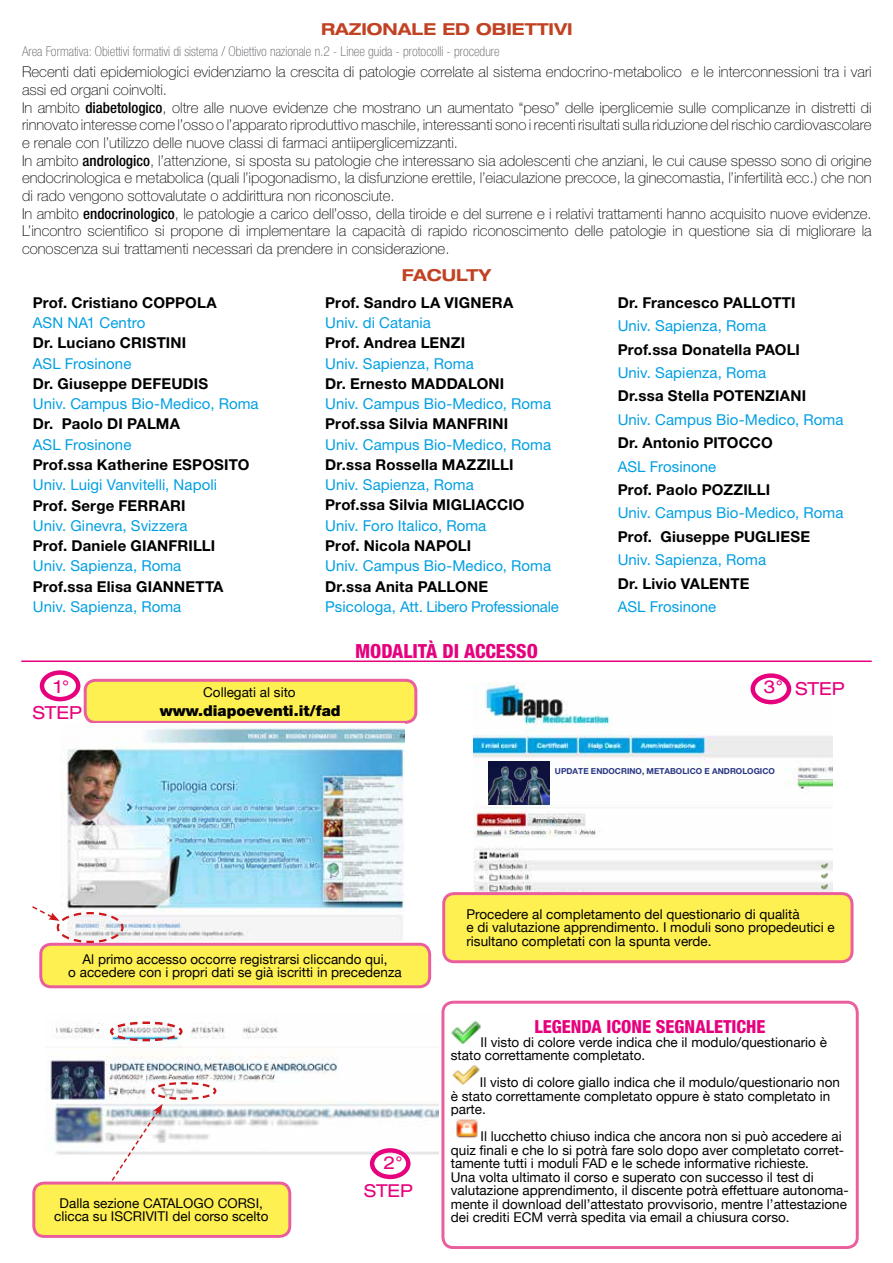
<style>
.page{position:relative;width:893px;height:1263px;background:#fff}
.page>*{position:absolute;margin:0;border:0;box-sizing:border-box;transform-origin:0 0}
.t1{font:800 condensed 19.5px "Helvetica Neue LT Std";color:#e6007d}
.t2{font:800 condensed 18px "Helvetica Neue LT Std";color:#e6007d}
.t3{font:expanded 18px "Helvetica Neue LT Std";color:#e6007d}
.t4{font:expanded 17.85px "Helvetica Neue LT Std";color:#e6007d}
.t5{font:700 expanded 16.5px "Helvetica Neue LT Pro";color:#c14223}
.t6{font:100 15px/17.7px "Helvetica Neue LT Std";color:#000}
.t7{font:15px "Helvetica Neue LT Std";letter-spacing:.005em;color:#009fe3}
.t8{font:700 15px "Helvetica Neue LT Pro";letter-spacing:.015em;color:#000}
.t9{font:900 15px "Helvetica Neue LT Std";color:#000}
.t10{font:13.5px/13.5px "Helvetica Neue LT";color:#000}
.t11{font:100 condensed 13.5px "Helvetica Neue LT Std";color:#616166}
.t12{font:700 8.25px "Helvetica Neue LT Pro";color:#283583}
.s1{font-weight:500;font-stretch:condensed}
.s2{font-size:17.85px}
</style>
<div class="page">
<div style="left:85px;top:680px;width:331px;height:42px;background:#fff051;border-radius:10px"></div>
<div style="left:84px;top:679px;width:333px;height:45px;border:3px solid #eb5e9d;border-radius:10px"></div>
<div style="left:41px;top:944px;width:389px;height:43px;background:#fff051;border-radius:10px"></div>
<div style="left:39px;top:943px;width:392px;height:45px;border:3px solid #eb5e9d;border-radius:10px"></div>
<img style="left:61px;top:723px;width:343px;height:217px">
<svg style="left:32px;top:905px;width:93px;height:39px"></svg>
<div style="left:34px;top:1183px;width:256px;height:53px;background:#fff051;border-radius:10px"></div>
<div style="left:32px;top:1181px;width:259px;height:57px;border:3px solid #eb5e9d;border-radius:10px"></div>
<div style="left:441px;top:1001px;width:418px;height:248px;border:3px solid #eb5e9d;border-radius:10px"></div>
<img style="left:452px;top:1021px;width:29px;height:23px">
<img style="left:452px;top:1065px;width:28px;height:20px">
<img style="left:456px;top:1119px;width:22px;height:20px">
<div style="left:40px;top:670px;width:40px;height:31px;border:4px solid #e6007d;border-radius:50%"></div>
<hr style="left:21px;top:660px;width:851px;height:2px;background:#e6007d">
<img style="left:50px;top:1022px;width:389px;height:135px">
<svg style="left:110px;top:1081px;width:108px;height:101px"></svg>
<svg style="left:109px;top:1021px;width:75px;height:21px"></svg>
<div style="left:370px;top:1148px;width:41px;height:31px;border:4px solid #e6007d;border-radius:50%"></div>
<img style="left:473px;top:682px;width:360px;height:210px">
<svg style="left:821px;top:863px;width:6px;height:26px"></svg>
<div style="left:751px;top:673px;width:40px;height:31px;border:4px solid #e6007d;border-radius:50%"></div>
<div style="left:444px;top:893px;width:408px;height:69px;background:#fff051;border-radius:10px"></div>
<div style="left:442px;top:892px;width:411px;height:71px;border:3px solid #eb5e9d;border-radius:10px"></div>
<img style="left:489px;top:761px;width:61px;height:1px">
<img style="left:489px;top:762px;width:61px;height:42px">
<p class="t5" style="left:321px;top:19px;width:253px">RAZIONALE ED OBIETTIVI</p>
<p class="t11" style="left:22px;top:43px;width:479px">Area Formativa: Obiettivi formativi di sistema / Obiettivo nazionale n.2 - Linee guida - protocolli - procedure</p>
<p class="t6" style="left:22px;top:63px;width:851px">Recenti dati epidemiologici evidenziamo la crescita di patologie correlate al sistema endocrino-metabolico e le interconnessioni tra i vari assi ed organi coinvolti.<br>In ambito <span class="s1">diabetologico</span>, oltre alle nuove evidenze che mostrano un aumentato “peso” delle iperglicemie sulle complicanze in distretti di rinnovato interesse come l’osso o l’apparato riproduttivo maschile, interessanti sono i recenti risultati sulla riduzione del rischio cardiovascolare e renale con l’utilizzo delle nuove classi di farmaci antiiperglicemizzanti.<br>In ambito <span class="s1">andrologico</span>, l’attenzione, si sposta su patologie che interessano sia adolescenti che anziani, le cui cause spesso sono di origine endocrinologica e metabolica (quali l’ipogonadismo, la disfunzione erettile, l’eiaculazione precoce, la ginecomastia, l’infertilità ecc.) che non di rado vengono sottovalutate o addirittura non riconosciute.<br>In ambito <span class="s1">endocrinologico</span>, le patologie a carico dell’osso, della tiroide e del surrene e i relativi trattamenti hanno acquisito nuove evidenze.<br>L’incontro scientifico si propone di implementare la capacità di rapido riconoscimento delle patologie in questione sia di migliorare la conoscenza sui trattamenti necessari da prendere in considerazione.</p>
<p class="t5" style="left:402px;top:265px;width:91px">FACULTY</p>
<p class="t8" style="left:33px;top:293px;width:186px">Prof. Cristiano COPPOLA</p>
<p class="t7" style="left:33px;top:314px;width:114px">ASN NA1 Centro</p>
<p class="t8" style="left:33px;top:334px;width:155px">Dr. Luciano CRISTINI</p>
<p class="t7" style="left:33px;top:354px;width:100px">ASL Frosinone</p>
<p class="t8" style="left:33px;top:374px;width:177px">Dr. Giuseppe DEFEUDIS</p>
<p class="t7" style="left:33px;top:395px;width:227px">Univ. Campus Bio-Medico, Roma</p>
<p class="t8" style="left:33px;top:415px;width:149px">Dr. Paolo DI PALMA</p>
<p class="t7" style="left:33px;top:435px;width:100px">ASL Frosinone</p>
<p class="t8" style="left:33px;top:455px;width:218px">Prof.ssa Katherine ESPOSITO</p>
<p class="t7" style="left:33px;top:476px;width:186px">Univ. Luigi Vanvitelli, Napoli</p>
<p class="t8" style="left:33px;top:496px;width:154px">Prof. Serge FERRARI</p>
<p class="t7" style="left:33px;top:516px;width:156px">Univ. Ginevra, Svizzera</p>
<p class="t8" style="left:33px;top:536px;width:184px">Prof. Daniele GIANFRILLI</p>
<p class="t7" style="left:33px;top:557px;width:150px">Univ. Sapienza, Roma</p>
<p class="t8" style="left:33px;top:577px;width:192px">Prof.ssa Elisa GIANNETTA</p>
<p class="t7" style="left:33px;top:598px;width:150px">Univ. Sapienza, Roma</p>
<p class="t8" style="left:618px;top:293px;width:179px">Dr. Francesco PALLOTTI</p>
<p class="t7" style="left:618px;top:317px;width:150px">Univ. Sapienza, Roma</p>
<p class="t8" style="left:618px;top:340px;width:184px">Prof.ssa Donatella PAOLI</p>
<p class="t7" style="left:618px;top:364px;width:150px">Univ. Sapienza, Roma</p>
<p class="t8" style="left:618px;top:387px;width:190px">Dr.ssa Stella POTENZIANI</p>
<p class="t7" style="left:618px;top:410px;width:227px">Univ. Campus Bio-Medico, Roma</p>
<p class="t8" style="left:618px;top:434px;width:157px">Dr. Antonio PITOCCO</p>
<p class="t7" style="left:618px;top:457px;width:100px">ASL Frosinone</p>
<p class="t8" style="left:618px;top:480px;width:154px">Prof. Paolo POZZILLI</p>
<p class="t7" style="left:618px;top:504px;width:227px">Univ. Campus Bio-Medico, Roma</p>
<p class="t8" style="left:618px;top:527px;width:194px">Prof. Giuseppe PUGLIESE</p>
<p class="t7" style="left:618px;top:551px;width:150px">Univ. Sapienza, Roma</p>
<p class="t8" style="left:618px;top:574px;width:133px">Dr. Livio VALENTE</p>
<p class="t7" style="left:618px;top:598px;width:100px">ASL Frosinone</p>
<p class="t8" style="left:325px;top:293px;width:190px">Prof. Sandro LA VIGNERA</p>
<p class="t7" style="left:325px;top:314px;width:107px">Univ. di Catania</p>
<p class="t8" style="left:325px;top:334px;width:141px">Prof. Andrea LENZI</p>
<p class="t7" style="left:325px;top:354px;width:150px">Univ. Sapienza, Roma</p>
<p class="t8" style="left:325px;top:374px;width:181px">Dr. Ernesto MADDALONI</p>
<p class="t7" style="left:325px;top:395px;width:227px">Univ. Campus Bio-Medico, Roma</p>
<p class="t8" style="left:325px;top:415px;width:184px">Prof.ssa Silvia MANFRINI</p>
<p class="t7" style="left:325px;top:435px;width:227px">Univ. Campus Bio-Medico, Roma</p>
<p class="t8" style="left:325px;top:455px;width:190px">Dr.ssa Rossella MAZZILLI</p>
<p class="t7" style="left:325px;top:476px;width:150px">Univ. Sapienza, Roma</p>
<p class="t8" style="left:325px;top:496px;width:201px">Prof.ssa Silvia MIGLIACCIO</p>
<p class="t7" style="left:325px;top:516px;width:163px">Univ. Foro Italico, Roma</p>
<p class="t8" style="left:325px;top:536px;width:148px">Prof. Nicola NAPOLI</p>
<p class="t7" style="left:325px;top:557px;width:227px">Univ. Campus Bio-Medico, Roma</p>
<p class="t8" style="left:325px;top:577px;width:164px">Dr.ssa Anita PALLONE</p>
<p class="t7" style="left:325px;top:597px;width:235px">Psicologa, Att. Libero Professionale</p>
<p class="t4" style="left:54px;top:675px;width:17px">1°</p>
<p class="t3" style="left:33px;top:701px;width:51px">STEP</p>
<p class="t10" style="left:203px;top:685px;width:94px">Collegati al sito</p>
<p class="t9" style="left:160px;top:701px;width:182px">www.diapoeventi.it/fad</p>
<h1 class="t1" style="left:355px;top:639px;width:184px">MODALITà DI ACCESSO</h1>
<p class="t3" style="left:764px;top:677px;width:82px"><span class="s2">3°</span> STEP</p>
<p class="t12" style="left:555px;top:766px;width:222px">UPDATE ENDOCRINO, METABOLICO E ANDROLOGICO</p>
<p class="t10" style="left:466px;top:907px;width:370px">Procedere al completamento del questionario di qualità<br>e di valutazione apprendimento. I moduli sono propedeutici e risultano completati con la spunta verde.</p>
<p class="t10" style="left:68px;top:952px;width:335px;text-align:center">Al primo accesso occorre registrarsi cliccando qui,<br>o accedere con i propri dati se già iscritti in precedenza</p>
<p class="t10" style="left:54px;top:1196px;width:216px;text-align:center">Dalla sezione CATALOGO CORSI, clicca su ISCRIVITI del corso scelto</p>
<p class="t4" style="left:384px;top:1152px;width:21px">2°</p>
<p class="t4" style="left:364px;top:1179px;width:50px">STEP</p>
<p class="t2" style="left:535px;top:1015px;width:233px">LEGENDA ICONE SEGNALETICHE</p>
<p class="t10" style="left:451px;top:1035px;width:377px;text-indent:30px">Il visto di colore verde indica che il modulo/questionario è stato correttamente completato.</p>
<p class="t10" style="left:451px;top:1075px;width:391px;text-indent:29px">Il visto di colore giallo indica che il modulo/questionario non è stato correttamente completato oppure è stato completato in parte.</p>
<p class="t10" style="left:451px;top:1129px;width:399px;text-indent:30px">Il lucchetto chiuso indica che ancora non si può accedere ai quiz finali e che lo si potrà fare solo dopo aver completato corret&shy;tamente tutti i moduli FAD e le schede informative richieste.<br>Una volta ultimato il corso e superato con successo il test di valutazione apprendimento, il discente potrà effettuare autonoma&shy;mente il download dell’attestato provvisorio, mentre l’attestazione dei crediti ECM verrà spedita via email a chiusura corso.</p>
</div>
